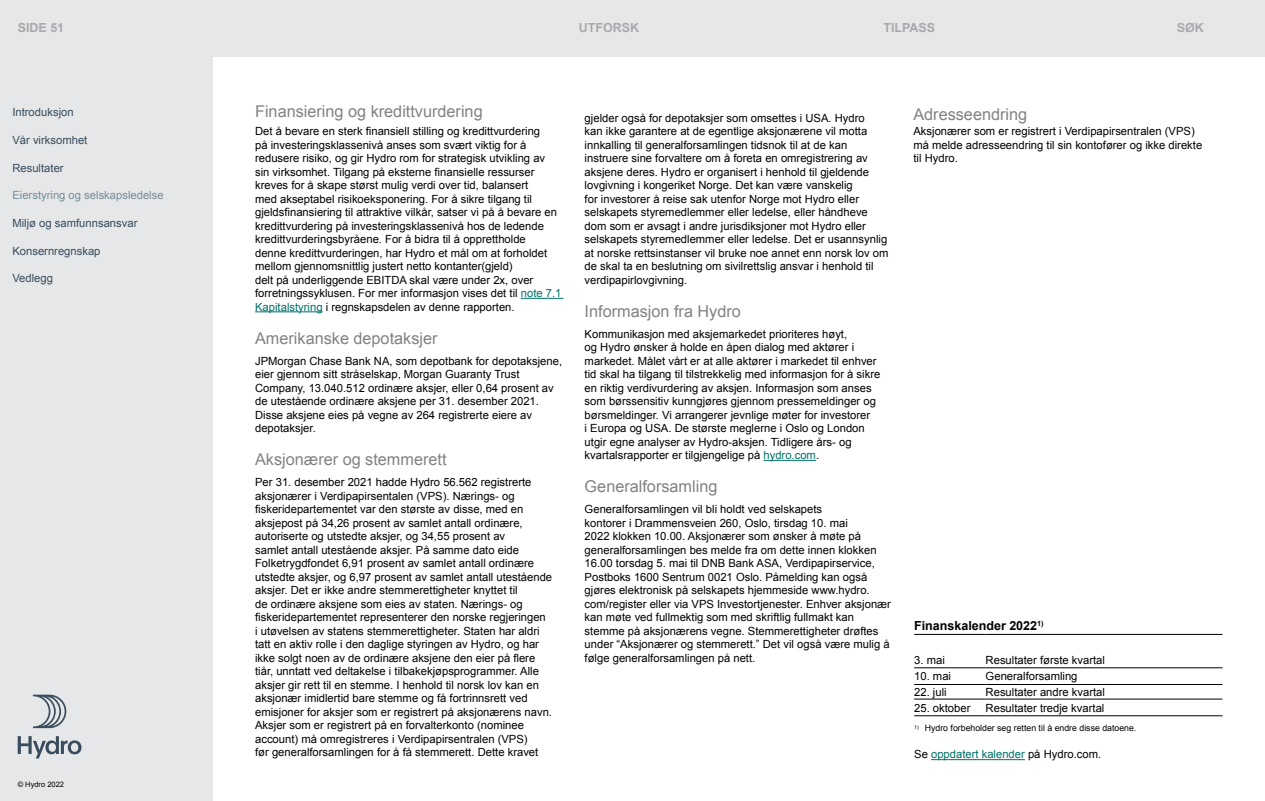
<style>
.page{position:relative;width:1265px;height:801px;background:#fff}
.page>*{position:absolute;margin:0;border:0;box-sizing:border-box;transform-origin:0 0}
.t1{font:16.25px "Arial";color:#808285}
.t2{font:700 12.5px "Arial";color:#a7a9ac}
.t3{font:700 12.5px "Arial";color:#000}
.t4{font:11.25px/13.5px "Arial";color:#000}
.t5{font:11.25px "Arial";color:#384c5d}
.t6{font:11.25px "Arial";color:#007267}
.t7{font:11.25px "Arial";color:#768d99}
.t8{font:8.75px "Arial";color:#000}
.t9{font:7.5px "Arial";color:#000}
.s1{color:#007267}
.s2{color:#000}
</style>
<div class="page">
<hr style="left:521px;top:298px;width:42px;height:1px;background:#007267">
<hr style="left:255px;top:312px;width:68px;height:1px;background:#007267">
<hr style="left:763px;top:460px;width:53px;height:1px;background:#007267">
<hr style="left:931px;top:759px;width:94px;height:1px;background:#007267">
<hr style="left:914px;top:667px;width:72px;height:1px;background:#000">
<hr style="left:986px;top:667px;width:236px;height:1px;background:#000">
<hr style="left:914px;top:634px;width:72px;height:1px;background:#000">
<hr style="left:986px;top:634px;width:236px;height:1px;background:#000">
<hr style="left:914px;top:715px;width:72px;height:1px;background:#000">
<hr style="left:986px;top:715px;width:236px;height:1px;background:#000">
<hr style="left:914px;top:684px;width:72px;height:1px;background:#000">
<hr style="left:986px;top:684px;width:236px;height:1px;background:#000">
<hr style="left:914px;top:699px;width:72px;height:1px;background:#000">
<hr style="left:986px;top:699px;width:236px;height:1px;background:#000">
<div style="left:0;top:0;width:1265px;height:57px;background:#e6e7e8"></div>
<div style="left:0;top:57px;width:213px;height:744px;background:#e6e7e8"></div>
<svg style="left:18px;top:736px;width:63px;height:22px"></svg>
<svg style="left:33px;top:694px;width:33px;height:34px"></svg>
<p class="t2" style="left:18px;top:19px;width:48px">SIDE 51</p>
<p class="t2" style="left:579px;top:19px;width:62px">UTFORSK</p>
<p class="t2" style="left:883px;top:19px;width:53px">TILPASS</p>
<p class="t2" style="left:1177px;top:19px;width:29px">SØK</p>
<p class="t5" style="left:12px;top:105px;width:63px">Introduksjon</p>
<p class="t5" style="left:12px;top:133px;width:77px">Vår virksomhet</p>
<p class="t5" style="left:12px;top:160px;width:53px">Resultater</p>
<p class="t7" style="left:12px;top:188px;width:153px">Eierstyring og selskapsledelse</p>
<p class="t5" style="left:12px;top:216px;width:127px">Miljø og samfunnsansvar</p>
<p class="t5" style="left:12px;top:243px;width:90px">Konsernregnskap</p>
<p class="t5" style="left:12px;top:271px;width:42px">Vedlegg</p>
<p class="t9" style="left:18px;top:779px;width:48px">© Hydro 2022</p>
<h1 class="t1" style="left:255px;top:101px;width:229px">Finansiering og kredittvurdering</h1>
<p class="t4" style="left:255px;top:124px;width:308px">Det å bevare en sterk finansiell stilling og kredittvurdering<br>på investeringsklassenivå anses som svært viktig for å redusere risiko, og gir Hydro rom for strategisk utvikling av sin virksomhet. Tilgang på eksterne finansielle ressurser kreves for å skape størst mulig verdi over tid, balansert<br>med akseptabel risikoeksponering. For å sikre tilgang til gjeldsfinansiering til attraktive vilkår, satser vi på å bevare en kredittvurdering på investeringsklassenivå hos de ledende kredittvurderingsbyråene. For å bidra til å opprettholde<br>denne kredittvurderingen, har Hydro et mål om at forholdet mellom gjennomsnittlig justert netto kontanter(gjeld)<br>delt på underliggende EBITDA skal være under 2x, over forretningssyklusen. For mer informasjon vises det til <span class="s1">note 7.1<br>Kapitalstyring</span> i regnskapsdelen av denne rapporten.</p>
<h1 class="t1" style="left:255px;top:327px;width:184px">Amerikanske depotaksjer</h1>
<p class="t4" style="left:255px;top:354px;width:309px">JPMorgan Chase Bank NA, som depotbank for depotaksjene, eier gjennom sitt stråselskap, Morgan Guaranty Trust Company, 13.040.512 ordinære aksjer, eller 0,64 prosent av de utestående ordinære aksjene per 31. desember 2021.<br>Disse aksjene eies på vegne av 264 registrerte eiere av depotaksjer.</p>
<h1 class="t1" style="left:255px;top:449px;width:193px">Aksjonærer og stemmerett</h1>
<p class="t4" style="left:255px;top:475px;width:299px">Per 31. desember 2021 hadde Hydro 56.562 registrerte aksjonærer i Verdipapirsentalen (VPS). Nærings- og fiskeridepartementet var den største av disse, med en aksjepost på 34,26 prosent av samlet antall ordinære, autoriserte og utstedte aksjer, og 34,55 prosent av<br>samlet antall utestående aksjer. På samme dato eide Folketrygdfondet 6,91 prosent av samlet antall ordinære utstedte aksjer, og 6,97 prosent av samlet antall utestående aksjer. Det er ikke andre stemmerettigheter knyttet til<br>de ordinære aksjene som eies av staten. Nærings- og fiskeridepartementet representerer den norske regjeringen<br>i utøvelsen av statens stemmerettigheter. Staten har aldri tatt en aktiv rolle i den daglige styringen av Hydro, og har ikke solgt noen av de ordinære aksjene den eier på flere tiår, unntatt ved deltakelse i tilbakekjøpsprogrammer. Alle aksjer gir rett til en stemme. I henhold til norsk lov kan en aksjonær imidlertid bare stemme og få fortrinnsrett ved emisjoner for aksjer som er registrert på aksjonærens navn.<br>Aksjer som er registrert på en forvalterkonto (nominee account) må omregistreres i Verdipapirsentralen (VPS)<br>før generalforsamlingen for å få stemmerett. Dette kravet</p>
<p class="t4" style="left:585px;top:111px;width:305px">gjelder også for depotaksjer som omsettes i USA. Hydro<br>kan ikke garantere at de egentlige aksjonærene vil motta innkalling til generalforsamlingen tidsnok til at de kan instruere sine forvaltere om å foreta en omregistrering av aksjene deres. Hydro er organisert i henhold til gjeldende lovgivning i kongeriket Norge. Det kan være vanskelig<br>for investorer å reise sak utenfor Norge mot Hydro eller selskapets styremedlemmer eller ledelse, eller håndheve dom som er avsagt i andre jurisdiksjoner mot Hydro eller selskapets styremedlemmer eller ledelse. Det er usannsynlig at norske rettsinstanser vil bruke noe annet enn norsk lov om de skal ta en beslutning om sivilrettslig ansvar i henhold til verdipapirlovgivning.</p>
<h1 class="t1" style="left:585px;top:300px;width:158px">Informasjon fra Hydro</h1>
<p class="t4" style="left:585px;top:327px;width:297px">Kommunikasjon med aksjemarkedet prioriteres høyt,<br>og Hydro ønsker å holde en åpen dialog med aktører i markedet. Målet vårt er at alle aktører i markedet til enhver tid skal ha tilgang til tilstrekkelig med informasjon for å sikre en riktig verdivurdering av aksjen. Informasjon som anses som børssensitiv kunngjøres gjennom pressemeldinger og børsmeldinger. Vi arrangerer jevnlige møter for investorer<br>i Europa og USA. De største meglerne i Oslo og London utgir egne analyser av Hydro-aksjen. Tidligere års- og kvartalsrapporter er tilgjengelige på <span class="s1">hydro.com</span>.</p>
<h1 class="t1" style="left:585px;top:476px;width:134px">Generalforsamling</h1>
<p class="t4" style="left:585px;top:502px;width:308px">Generalforsamlingen vil bli holdt ved selskapets<br>kontorer i Drammensveien 260, Oslo, tirsdag 10. mai<br>2022 klokken 10.00. Aksjonærer som ønsker å møte på generalforsamlingen bes melde fra om dette innen klokken 16.00 torsdag 5. mai til DNB Bank ASA, Verdipapirservice, Postboks 1600 Sentrum 0021 Oslo. Påmelding kan også gjøres elektronisk på selskapets hjemmeside www.hydro. com/register eller via VPS Investortjenester. Enhver aksjonær kan møte ved fullmektig som med skriftlig fullmakt kan stemme på aksjonærens vegne. Stemmerettigheter drøftes under “Aksjonærer og stemmerett.” Det vil også være mulig å følge generalforsamlingen på nett.</p>
<h1 class="t1" style="left:913px;top:104px;width:115px">Adresseendring</h1>
<p class="t4" style="left:913px;top:124px;width:290px">Aksjonærer som er registrert i Verdipapirsentralen (VPS) må melde adresseendring til sin kontofører og ikke direkte til Hydro.</p>
<p class="t3" style="left:914px;top:617px;width:131px">Finanskalender 2022<sup>1)</sup></p>
<p class="t4" style="left:914px;top:653px;width:32px">3. mai</p>
<p class="t4" style="left:986px;top:653px;width:121px">Resultater første kvartal</p>
<p class="t4" style="left:914px;top:669px;width:38px">10. mai</p>
<p class="t4" style="left:986px;top:669px;width:93px">Generalforsamling</p>
<p class="t4" style="left:914px;top:685px;width:34px">22. juli</p>
<p class="t4" style="left:986px;top:685px;width:121px">Resultater andre kvartal</p>
<p class="t4" style="left:914px;top:701px;width:58px">25. oktober</p>
<p class="t4" style="left:986px;top:701px;width:120px">Resultater tredje kvartal</p>
<p class="t8" style="left:914px;top:722px;width:224px"><sup>1)</sup> Hydro forbeholder seg retten til å endre disse datoene.</p>
<p class="t6" style="left:914px;top:747px;width:188px"><span class="s2">Se</span> oppdatert kalender <span class="s2">på Hydro.com.</span></p>
</div>
